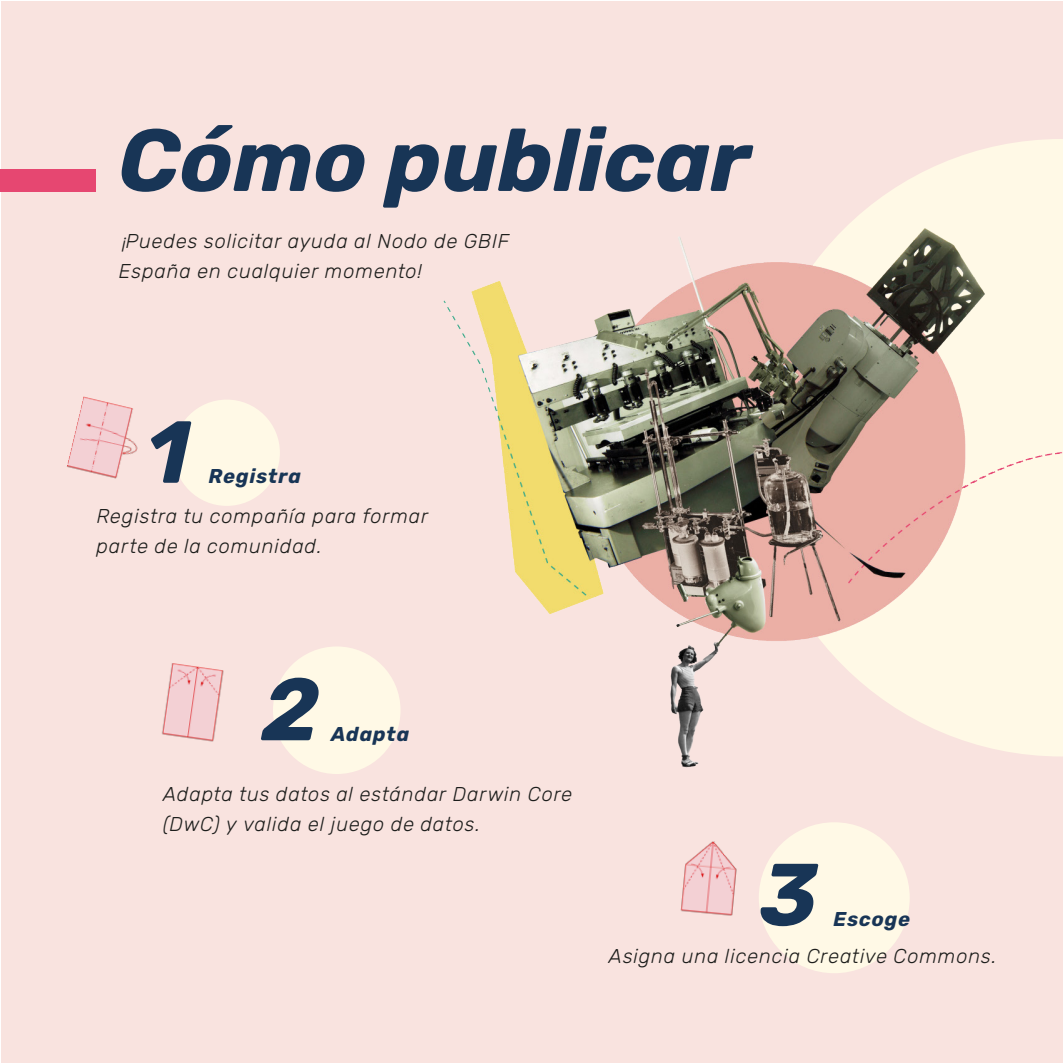
<style>
.page{position:relative;width:1063px;height:1063px;background:#fff}
.page>*{position:absolute;margin:0;border:0;box-sizing:border-box;transform-origin:0 0}
.t1{font:italic 700 87.75px "Rubik";color:#183556}
.t2{font:italic 300 20px/30px "Rubik";letter-spacing:.045em;color:#1d1e1c}
.t3{font:italic 700 20px "Rubik";letter-spacing:.045em;color:#183556}
</style>
<div class="page">
<div style="left:1px;top:2px;width:1062px;height:1061px;background:#f9e3df"></div>
<svg style="left:887px;top:139px;width:176px;height:55px;fill:#fff9e6"></svg>
<div style="left:273px;top:646px;width:128px;height:128px;background:#fff9e6;border-radius:50%"></div>
<div style="left:759px;top:822px;width:151px;height:151px;background:#fff9e6;border-radius:50%"></div>
<div style="left:174px;top:400px;width:106px;height:106px;background:#fff9e6;border-radius:50%"></div>
<img style="left:67px;top:396px;width:71px;height:83px">
<img style="left:162px;top:663px;width:62px;height:79px">
<img style="left:680px;top:841px;width:57px;height:75px">
<img style="left:443px;top:194px;width:620px;height:574px">
<div style="left:0;top:169px;width:96px;height:22px;background:#e64771"></div>
<h1 class="t1" style="left:118px;top:110px;width:634px">Cómo publicar</h1>
<p class="t2" style="left:119px;top:227px;width:392px">¡Puedes solicitar ayuda al Nodo de GBIF<br>España en cualquier momento!</p>
<h1 class="t1" style="left:146px;top:402px;width:45px">1</h1>
<p class="t3" style="left:209px;top:465px;width:94px">Registra</p>
<p class="t2" style="left:96px;top:502px;width:333px">Registra tu compañía para formar parte de la comunidad.</p>
<h1 class="t1" style="left:261px;top:659px;width:59px">2</h1>
<p class="t3" style="left:331px;top:722px;width:80px">Adapta</p>
<p class="t2" style="left:163px;top:779px;width:410px">Adapta tus datos al estándar Darwin Core (DwC) y valida el juego de datos.</p>
<h1 class="t1" style="left:759px;top:844px;width:59px">3</h1>
<p class="t3" style="left:834px;top:907px;width:78px">Escoge</p>
<p class="t2" style="left:609px;top:942px;width:389px">Asigna una licencia Creative Commons.</p>
</div>
